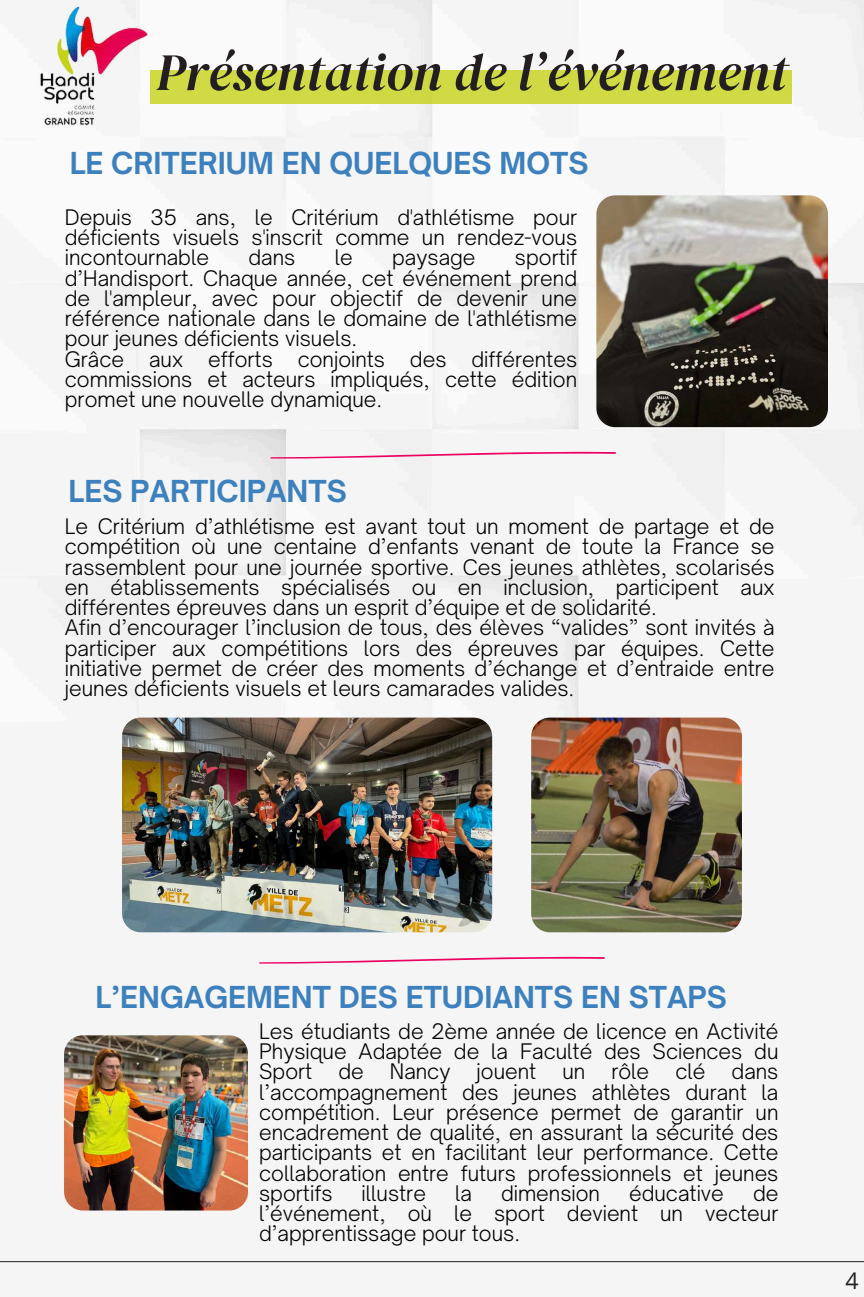
<style>
.page{position:relative;width:864px;height:1297px;background:#fff}
.page>*{position:absolute;margin:0;border:0;box-sizing:border-box;transform-origin:0 0}
.t1{font:italic 52.3px "DM Serif Display";color:#231f20}
.t2{font:700 29px "Open Sauce One";color:#3c80bd}
.t3{font:23px "Open Sans";color:#231f20}
.t4{font:300 20.5px/20.2px "Open Sauce One";color:#000;text-align:justify}
</style>
<div class="page">
<div style="left:0;top:0;width:864px;height:1263px;background:#f5f5f5"></div>
<hr style="left:0;top:1260px;width:864px;height:1px;background:#231f20">
<img style="left:28px;top:2px;width:122px;height:130px">
<div style="left:150px;top:70px;width:642px;height:34px;background:#cfda45"></div>
<img style="left:596px;top:195px;width:232px;height:232px;border-radius:19px">
<img style="left:122px;top:717px;width:370px;height:215px;border-radius:19px">
<img style="left:531px;top:717px;width:211px;height:215px;border-radius:19px">
<img style="left:64px;top:1035px;width:184px;height:174px;border-radius:19px">
<svg style="left:270px;top:451px;width:346px;height:7px"></svg>
<svg style="left:259px;top:956px;width:346px;height:7px"></svg>
<h1 class="t1" style="left:156px;top:36px;width:633px">Présentation de l’événement</h1>
<h2 class="t2" style="left:70px;top:145px;width:520px">LE CRITERIUM EN QUELQUES MOTS</h2>
<p class="t4" style="left:65px;top:207px;width:514px">Depuis 35 ans, le Critérium d'athlétisme pour déficients visuels s'inscrit comme un rendez-vous incontournable</p>
<p class="t4" style="left:65px;top:247px;width:514px;text-align:left;text-indent:450px">sportif d’Handisport. Chaque année, cet événement prend de l'ampleur, avec pour objectif de devenir une référence nationale dans le domaine de l'athlétisme pour jeunes déficients visuels.<br>Grâce aux efforts conjoints des différentes commissions et acteurs impliqués, cette édition promet une nouvelle dynamique.</p>
<p class="t4" style="left:249px;top:247px;width:48px">dans</p>
<p class="t4" style="left:335px;top:247px;width:20px">le</p>
<p class="t4" style="left:392px;top:247px;width:85px">paysage</p>
<h2 class="t2" style="left:69px;top:473px;width:280px">LES PARTICIPANTS</h2>
<p class="t4" style="left:65px;top:516px;width:711px;text-align:left">Le Critérium d’athlétisme est avant tout un moment de partage et de compétition où une centaine d’enfants venant de toute la France se rassemblent pour une journée sportive. Ces jeunes athlètes, scolarisés en établissements spécialisés ou en inclusion, participent aux différentes épreuves dans un esprit d’équipe et de solidarité.<br>Afin d’encourager l’inclusion de tous, des élèves “valides” sont invités à participer aux compétitions lors des épreuves par équipes. Cette initiative permet de créer des moments d’échange et d’entraide entre jeunes déficients visuels et leurs camarades valides.</p>
<h2 class="t2" style="left:95px;top:979px;width:633px">L’ENGAGEMENT DES ETUDIANTS EN STAPS</h2>
<p class="t4" style="left:259px;top:1020px;width:521px">Les étudiants de 2ème année de licence en Activité Physique Adaptée de la Faculté des Sciences du Sport</p>
<p class="t4" style="left:338px;top:1061px;width:27px">de</p>
<p class="t4" style="left:390px;top:1061px;width:62px">Nancy</p>
<p class="t4" style="left:477px;top:1061px;width:61px">jouent</p>
<p class="t4" style="left:562px;top:1061px;width:24px">un</p>
<p class="t4" style="left:611px;top:1061px;width:39px">rôle</p>
<p class="t4" style="left:675px;top:1061px;width:32px">clé</p>
<p class="t4" style="left:259px;top:1061px;width:521px;text-indent:472px">dans l’accompagnement des jeunes athlètes durant la compétition. Leur présence permet de garantir un encadrement de qualité, en assurant la sécurité des participants et en facilitant leur performance. Cette collaboration entre futurs professionnels et jeunes sportifs</p>
<p class="t4" style="left:362px;top:1182px;width:66px">illustre</p>
<p class="t4" style="left:455px;top:1182px;width:18px">la</p>
<p class="t4" style="left:501px;top:1182px;width:101px">dimension</p>
<p class="t4" style="left:629px;top:1182px;width:96px">éducative</p>
<p class="t4" style="left:259px;top:1182px;width:521px;text-indent:494px">de l’événement, où le sport devient un vecteur d’apprentissage pour tous.</p>
<p class="t3" style="left:845px;top:1263px;width:15px">4</p>
</div>
